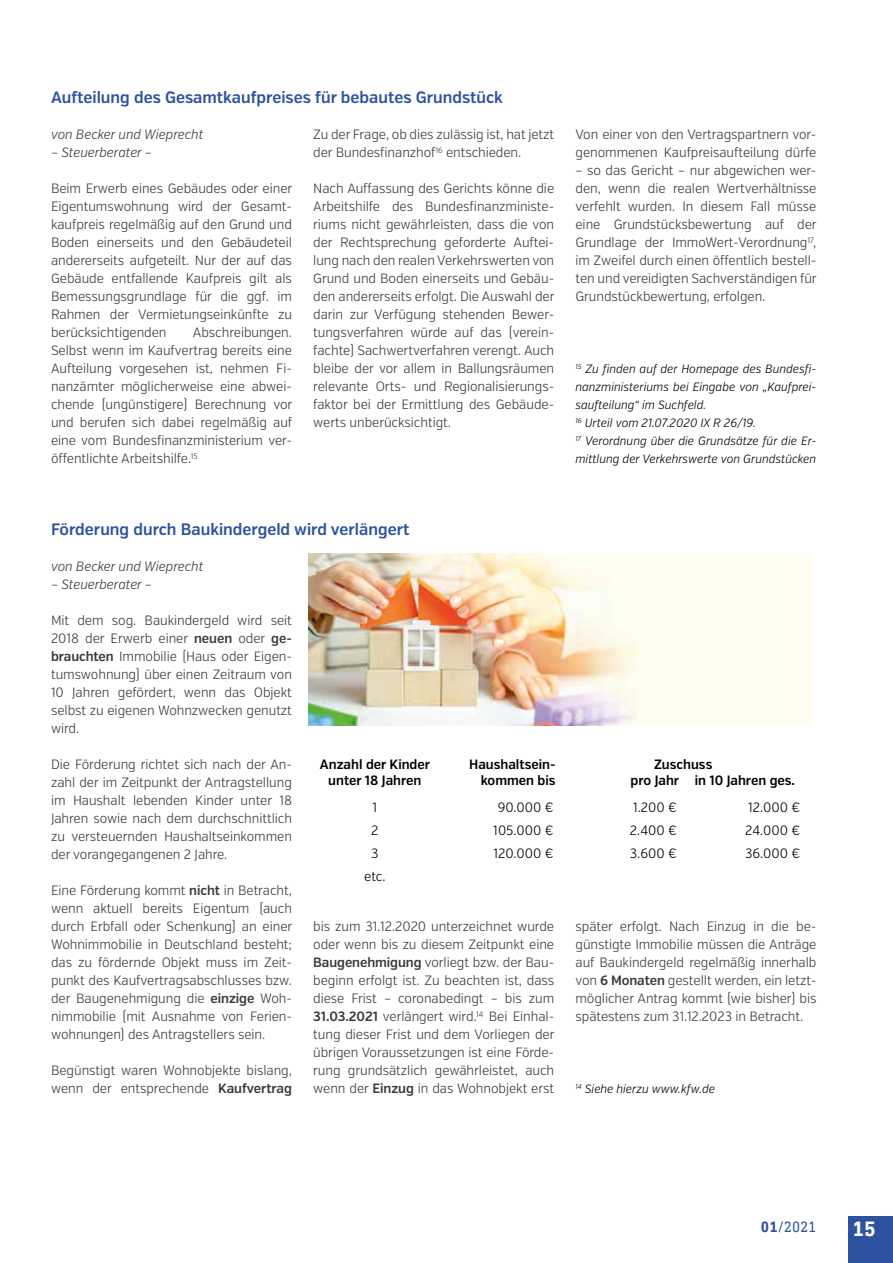
<style>
.page{position:relative;width:893px;height:1263px;background:#fff}
.page>*{position:absolute;margin:0;border:0;box-sizing:border-box;transform-origin:0 0}
.t1{font:700 21px "DIN Next Slab Pro";color:#fff}
.t2{font:600 16.5px "Verb Cond";color:#2d52a0}
.t3{font:15px "DIN Next Slab Pro";color:#2d52a0}
.t4{font:300 13.5px/18px "Verb Cond";letter-spacing:-.005em;color:#383a40;text-align:justify}
.t5{font:600 13.5px "Verb Cond";color:#000}
.t6{font:italic 300 13.5px "Verb Cond";letter-spacing:-.005em;color:#383a40}
.t7{font:300 13.5px "Verb Cond";color:#000}
.t8{font:italic 300 12px/18px "Verb Cond";color:#000}
.s1{font-weight:600}
.s2{font-weight:700}
</style>
<div class="page">
<div style="left:848px;top:1216px;width:45px;height:47px;background:#2d52a0"></div>
<img style="left:308px;top:553px;width:503px;height:173px">
<p class="t2" style="left:51px;top:87px;width:453px">Aufteilung des Gesamtkaufpreises für bebautes Grundstück</p>
<p class="t6" style="left:51px;top:126px;width:154px">von Becker und Wieprecht</p>
<p class="t6" style="left:51px;top:144px;width:103px">– Steuerberater –</p>
<p class="t4" style="left:51px;top:180px;width:243px">Beim Erwerb eines Gebäudes oder einer Eigentumswohnung wird der Gesamt&shy;kaufpreis regelmäßig auf den Grund und Boden einerseits und den Gebäudeteil andererseits aufgeteilt. Nur der auf das Gebäude entfallende Kaufpreis gilt als Bemessungsgrundlage für die ggf. im Rahmen der Vermietungseinkünfte zu berücksichtigenden</p>
<p class="t4" style="left:313px;top:126px;width:242px">Zu der Frage, ob dies zulässig ist, hat jetzt der Bundesfinanzhof<sup>16</sup> entschieden.</p>
<p class="t4" style="left:313px;top:180px;width:243px">Nach Auffassung des Gerichts könne die Arbeitshilfe des Bundesfinanzministe&shy;riums nicht gewährleisten, dass die von der Rechtsprechung geforderte Auftei&shy;lung nach den realen Verkehrswerten von Grund und Boden einerseits und Gebäu&shy;den andererseits erfolgt. Die Auswahl der darin zur Verfügung stehenden Bewer&shy;tungsverfahren würde auf das (verein&shy;fachte) Sachwertverfahren verengt. Auch bleibe der vor allem in Ballungsräumen relevante Orts- und Regionalisierungs&shy;faktor bei der Ermittlung des Gebäude&shy;werts unberücksichtigt.</p>
<p class="t4" style="left:51px;top:324px;width:243px;text-indent:142px">Abschreibungen.<br>Selbst wenn im Kaufvertrag bereits eine Aufteilung vorgesehen ist, nehmen Fi&shy;nanzämter möglicherweise eine abwei&shy;chende (ungünstigere) Berechnung vor und berufen sich dabei regelmäßig auf eine vom Bundesfinanzministerium ver&shy;öffentlichte Arbeitshilfe.<sup>15</sup></p>
<p class="t4" style="left:575px;top:126px;width:242px">Von einer von den Vertragspartnern vor&shy;genommenen Kaufpreisaufteilung dürfe</p>
<p class="t4" style="left:575px;top:162px;width:243px">– so das Gericht – nur abgewichen wer&shy;den, wenn die realen Wertverhältnisse verfehlt wurden. In diesem Fall müsse eine Grundstücksbewertung auf der Grundlage der ImmoWert-Verordnung<sup>17</sup>, im Zweifel durch einen öffentlich bestell&shy;ten und vereidigten Sachverständigen für Grundstückbewertung, erfolgen.</p>
<p class="t8" style="left:575px;top:360px;width:242px"><sup>15</sup> Zu finden auf der Homepage des Bundesfi&shy;nanzministeriums bei Eingabe von „Kaufprei&shy;saufteilung“ im Suchfeld.<br><sup>16</sup> Urteil vom 21.07.2020 IX R 26/19.<br><sup>17</sup> Verordnung über die Grundsätze für die Er&shy;mittlung der Verkehrswerte von Grundstücken</p>
<p class="t2" style="left:51px;top:519px;width:360px">Förderung durch Baukindergeld wird verlängert</p>
<p class="t6" style="left:51px;top:558px;width:154px">von Becker und Wieprecht</p>
<p class="t6" style="left:51px;top:576px;width:103px">– Steuerberater –</p>
<p class="t4" style="left:51px;top:612px;width:242px">Mit dem sog. Baukindergeld wird seit 2018 der Erwerb einer <span class="s1">neuen</span> oder <span class="s1">ge&shy;brauchten</span> Immobilie (Haus oder Eigen&shy;tumswohnung) über einen Zeitraum von 10 Jahren gefördert, wenn das Objekt selbst zu eigenen Wohnzwecken genutzt wird.</p>
<p class="t4" style="left:51px;top:756px;width:242px">Die Förderung richtet sich nach der An&shy;zahl der im Zeitpunkt der Antragstellung im Haushalt lebenden Kinder unter 18<br>Jahren sowie nach dem durchschnittlich zu versteuernden Haushaltseinkommen der vorangegangenen 2 Jahre.</p>
<p class="t4" style="left:51px;top:882px;width:243px">Eine Förderung kommt <span class="s1">nicht</span> in Betracht, wenn aktuell bereits Eigentum (auch durch Erbfall oder Schenkung) an einer Wohnimmobilie in Deutschland besteht; das zu fördernde Objekt muss im Zeit&shy;punkt des Kaufvertragsabschlusses bzw. der Baugenehmigung die <span class="s1">einzige</span> Woh&shy;nimmobilie (mit Ausnahme von Ferien&shy;wohnungen) des Antragstellers sein.</p>
<p class="t4" style="left:51px;top:1061px;width:242px">Begünstigt waren Wohnobjekte bislang, wenn der entsprechende <span class="s1">Kaufvertrag</span></p>
<p class="t5" style="left:320px;top:756px;width:112px">Anzahl der Kinder</p>
<p class="t5" style="left:469px;top:756px;width:88px">Haushaltsein-</p>
<p class="t5" style="left:654px;top:756px;width:60px">Zuschuss</p>
<p class="t5" style="left:328px;top:772px;width:95px">unter 18 Jahren</p>
<p class="t5" style="left:481px;top:772px;width:76px">kommen bis</p>
<p class="t5" style="left:631px;top:772px;width:166px">pro Jahr in 10 Jahren ges.</p>
<p class="t7" style="left:373px;top:799px;width:6px">1</p>
<p class="t7" style="left:498px;top:799px;width:58px">90.000 €</p>
<p class="t7" style="left:633px;top:799px;width:46px">1.200 €</p>
<p class="t7" style="left:748px;top:799px;width:54px">12.000 €</p>
<p class="t7" style="left:371px;top:822px;width:9px">2</p>
<p class="t7" style="left:493px;top:822px;width:62px">105.000 €</p>
<p class="t7" style="left:630px;top:822px;width:49px">2.400 €</p>
<p class="t7" style="left:745px;top:822px;width:57px">24.000 €</p>
<p class="t7" style="left:371px;top:845px;width:9px">3</p>
<p class="t7" style="left:493px;top:845px;width:62px">120.000 €</p>
<p class="t7" style="left:630px;top:845px;width:49px">3.600 €</p>
<p class="t7" style="left:745px;top:845px;width:57px">36.000 €</p>
<p class="t7" style="left:364px;top:868px;width:23px">etc.</p>
<p class="t4" style="left:313px;top:917px;width:243px">bis zum 31.12.2020 unterzeichnet wurde oder wenn bis zu diesem Zeitpunkt eine <span class="s1">Baugenehmigung</span> vorliegt bzw. der Bau&shy;beginn erfolgt ist. Zu beachten ist, dass diese Frist – coronabedingt – bis zum <span class="s1">31.03.2021</span> verlängert wird.<sup>14</sup> Bei Einhal&shy;tung dieser Frist und dem Vorliegen der übrigen Voraussetzungen ist eine Förde&shy;rung grundsätzlich gewährleistet, auch wenn der <span class="s1">Einzug</span> in das Wohnobjekt erst</p>
<p class="t4" style="left:575px;top:918px;width:242px">später erfolgt. Nach Einzug in die be&shy;günstigte Immobilie müssen die Anträge auf Baukindergeld regelmäßig innerhalb von <span class="s1">6 Monaten</span> gestellt werden, ein letzt&shy;möglicher Antrag kommt (wie bisher) bis spätestens zum 31.12.2023 in Betracht.</p>
<p class="t8" style="left:575px;top:1080px;width:141px"><sup>14</sup> Siehe hierzu www.kfw.de</p>
<p class="t3" style="left:761px;top:1218px;width:57px"><span class="s2">01</span>/2021</p>
<h1 class="t1" style="left:853px;top:1217px;width:25px">15</h1>
</div>
